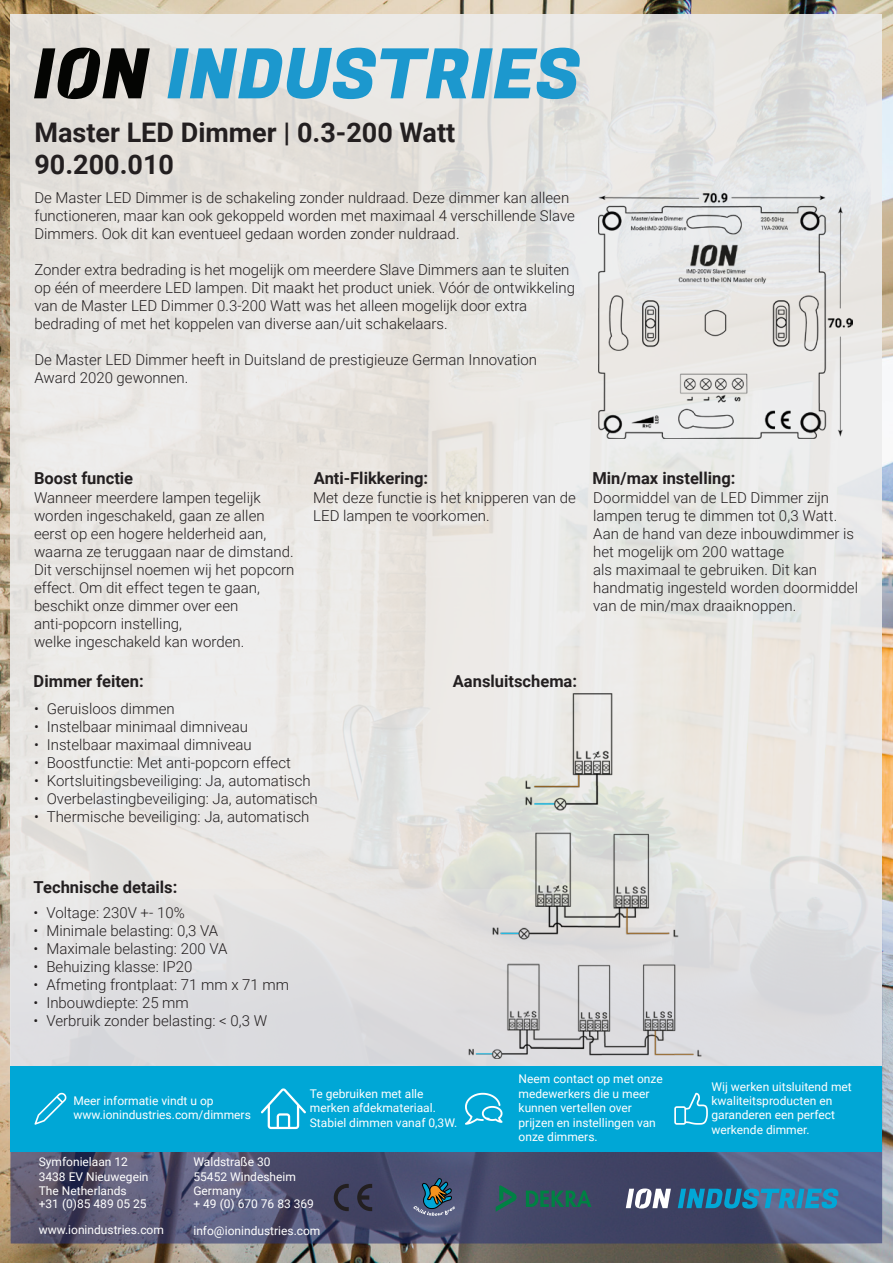
<style>
.page{position:relative;width:893px;height:1263px;background:#fff}
.page>*{position:absolute;margin:0;border:0;box-sizing:border-box;transform-origin:0 0}
.Hoofdtekst{font:700 27px "Roboto";color:#231f20}
.Titel_tekst{font:700 16.5px "Roboto";color:#231f20}
.Gewone_tekst{font:300 15px/18px "Roboto";color:#231f20}
.t1{font:12px/14.4px "Roboto";color:#fff}
</style>
<div class="page">
<img style="left:0;top:0;width:893px;height:1263px">
<svg style="left:10px;top:1151px;width:872px;height:92px;background:#4e5272"></svg>
<div style="left:10px;top:14px;width:872px;height:1133px;background:linear-gradient(to bottom,#e8e6e2,#e5e4e4)"></div>
<div style="left:10px;top:1066px;width:872px;height:85px;background:#00a7d6"></div>
<svg style="left:678px;top:1188px;width:160px;height:20px;background:#2383ad"></svg>
<svg style="left:626px;top:1188px;width:45px;height:20px"></svg>
<svg style="left:34px;top:1093px;width:32px;height:32px"></svg>
<svg style="left:261px;top:1088px;width:45px;height:41px"></svg>
<svg style="left:465px;top:1093px;width:37px;height:32px"></svg>
<svg style="left:674px;top:1093px;width:34px;height:32px"></svg>
<svg style="left:334px;top:1184px;width:15px;height:27px"></svg>
<svg style="left:357px;top:1184px;width:15px;height:27px"></svg>
<svg style="left:526px;top:1189px;width:65px;height:18px"></svg>
<svg style="left:496px;top:1185px;width:22px;height:27px"></svg>
<svg style="left:413px;top:1178px;width:42px;height:38px;background:#4f6275"></svg>
<svg style="left:167px;top:48px;width:413px;height:60px;background:#83bfd7"></svg>
<svg style="left:34px;top:48px;width:116px;height:60px;background:#71706c"></svg>
<img style="left:468px;top:693px;width:234px;height:366px">
<img style="left:598px;top:191px;width:254px;height:247px">
<p class="Hoofdtekst" style="left:34px;top:113px;width:422px">Master LED Dimmer | 0.3-200 Watt</p>
<p class="Hoofdtekst" style="left:34px;top:146px;width:141px">90.200.010</p>
<p class="Gewone_tekst" style="left:34px;top:188px;width:542px">De Master LED Dimmer is de schakeling zonder nuldraad. Deze dimmer kan alleen functioneren, maar kan ook gekoppeld worden met maximaal 4 verschillende Slave<br>Dimmers. Ook dit kan eventueel gedaan worden zonder nuldraad.</p>
<p class="Gewone_tekst" style="left:34px;top:260px;width:542px">Zonder extra bedrading is het mogelijk om meerdere Slave Dimmers aan te sluiten op één of meerdere LED lampen. Dit maakt het product uniek. Vóór de ontwikkeling van de Master LED Dimmer 0.3-200 Watt was het alleen mogelijk door extra</p>
<p class="Gewone_tekst" style="left:34px;top:314px;width:415px">bedrading of met het koppelen van diverse aan/uit schakelaars.</p>
<p class="Gewone_tekst" style="left:34px;top:350px;width:504px">De Master LED Dimmer heeft in Duitsland de prestigieuze German Innovation<br>Award 2020 gewonnen.</p>
<p class="Titel_tekst" style="left:34px;top:467px;width:101px">Boost functie</p>
<p class="Titel_tekst" style="left:314px;top:467px;width:116px">Anti-Flikkering:</p>
<p class="Gewone_tekst" style="left:34px;top:488px;width:228px">Wanneer meerdere lampen tegelijk</p>
<p class="Gewone_tekst" style="left:34px;top:506px;width:262px">worden ingeschakeld, gaan ze allen eerst op een hogere helderheid aan, waarna ze teruggaan naar de dimstand.<br>Dit verschijnsel noemen wij het popcorn effect. Om dit effect tegen te gaan,</p>
<p class="Gewone_tekst" style="left:34px;top:596px;width:206px">beschikt onze dimmer over een</p>
<p class="Gewone_tekst" style="left:34px;top:614px;width:150px">anti-popcorn instelling,</p>
<p class="Gewone_tekst" style="left:34px;top:632px;width:212px">welke ingeschakeld kan worden.</p>
<p class="Gewone_tekst" style="left:313px;top:488px;width:264px">Met deze functie is het knipperen van de<br>LED lampen te voorkomen.</p>
<p class="Titel_tekst" style="left:34px;top:670px;width:112px">Dimmer feiten:</p>
<p class="Titel_tekst" style="left:453px;top:670px;width:126px">Aansluitschema:</p>
<p class="Gewone_tekst" style="left:34px;top:699px;width:142px">• Geruisloos dimmen</p>
<p class="Gewone_tekst" style="left:34px;top:717px;width:215px">• Instelbaar minimaal dimniveau</p>
<p class="Gewone_tekst" style="left:34px;top:735px;width:219px">• Instelbaar maximaal dimniveau</p>
<p class="Gewone_tekst" style="left:34px;top:753px;width:258px">• Boostfunctie: Met anti-popcorn effect</p>
<p class="Gewone_tekst" style="left:34px;top:771px;width:278px">• Kortsluitingsbeveiliging: Ja, automatisch</p>
<p class="Gewone_tekst" style="left:34px;top:789px;width:285px">• Overbelastingbeveiliging: Ja, automatisch</p>
<p class="Gewone_tekst" style="left:34px;top:807px;width:277px">• Thermische beveiliging: Ja, automatisch</p>
<p class="Titel_tekst" style="left:592px;top:467px;width:144px">Min/max instelling:</p>
<p class="Gewone_tekst" style="left:593px;top:488px;width:262px">Doormiddel van de LED Dimmer zijn lampen terug te dimmen tot 0,3 Watt.<br>Aan de hand van deze inbouwdimmer is het mogelijk om 200 wattage</p>
<p class="Gewone_tekst" style="left:593px;top:560px;width:225px">als maximaal te gebruiken. Dit kan</p>
<p class="Gewone_tekst" style="left:593px;top:578px;width:266px">handmatig ingesteld worden doormiddel van de min/max draaiknoppen.</p>
<p class="Titel_tekst" style="left:34px;top:876px;width:145px">Technische details:</p>
<p class="Gewone_tekst" style="left:34px;top:903px;width:153px">• Voltage: 230V +- 10%</p>
<p class="Gewone_tekst" style="left:34px;top:921px;width:186px">• Minimale belasting: 0,3 VA</p>
<p class="Gewone_tekst" style="left:34px;top:939px;width:195px">• Maximale belasting: 200 VA</p>
<p class="Gewone_tekst" style="left:34px;top:957px;width:160px">• Behuizing klasse: IP20</p>
<p class="Gewone_tekst" style="left:34px;top:975px;width:257px">• Afmeting frontplaat: 71 mm x 71 mm</p>
<p class="Gewone_tekst" style="left:34px;top:993px;width:157px">• Inbouwdiepte: 25 mm</p>
<p class="Gewone_tekst" style="left:34px;top:1011px;width:235px">• Verbruik zonder belasting: &lt; 0,3 W</p>
<p class="t1" style="left:73px;top:1093px;width:179px">Meer informatie vindt u op www.ionindustries.com/dimmers</p>
<p class="t1" style="left:310px;top:1086px;width:149px">Te gebruiken met alle merken afdekmateriaal.<br>Stabiel dimmen vanaf 0,3W.</p>
<p class="t1" style="left:39px;top:1154px;width:111px">Symfonielaan 12<br>3438 EV Nieuwegein<br>The Netherlands +31 (0)85 489 05 25</p>
<p class="t1" style="left:193px;top:1154px;width:122px">Waldstraße 30<br>55452 Windesheim<br>Germany<br>+ 49 (0) 670 76 83 369</p>
<p class="t1" style="left:39px;top:1222px;width:127px">www.ionindustries.com</p>
<p class="t1" style="left:193px;top:1223px;width:129px">info@ionindustries.com</p>
<p class="t1" style="left:519px;top:1071px;width:146px">Neem contact op met onze medewerkers die u meer kunnen vertellen over prijzen en instellingen van onze dimmers.</p>
<p class="t1" style="left:711px;top:1079px;width:142px">Wij werken uitsluitend met kwaliteitsproducten en garanderen een perfect werkende dimmer.</p>
</div>
